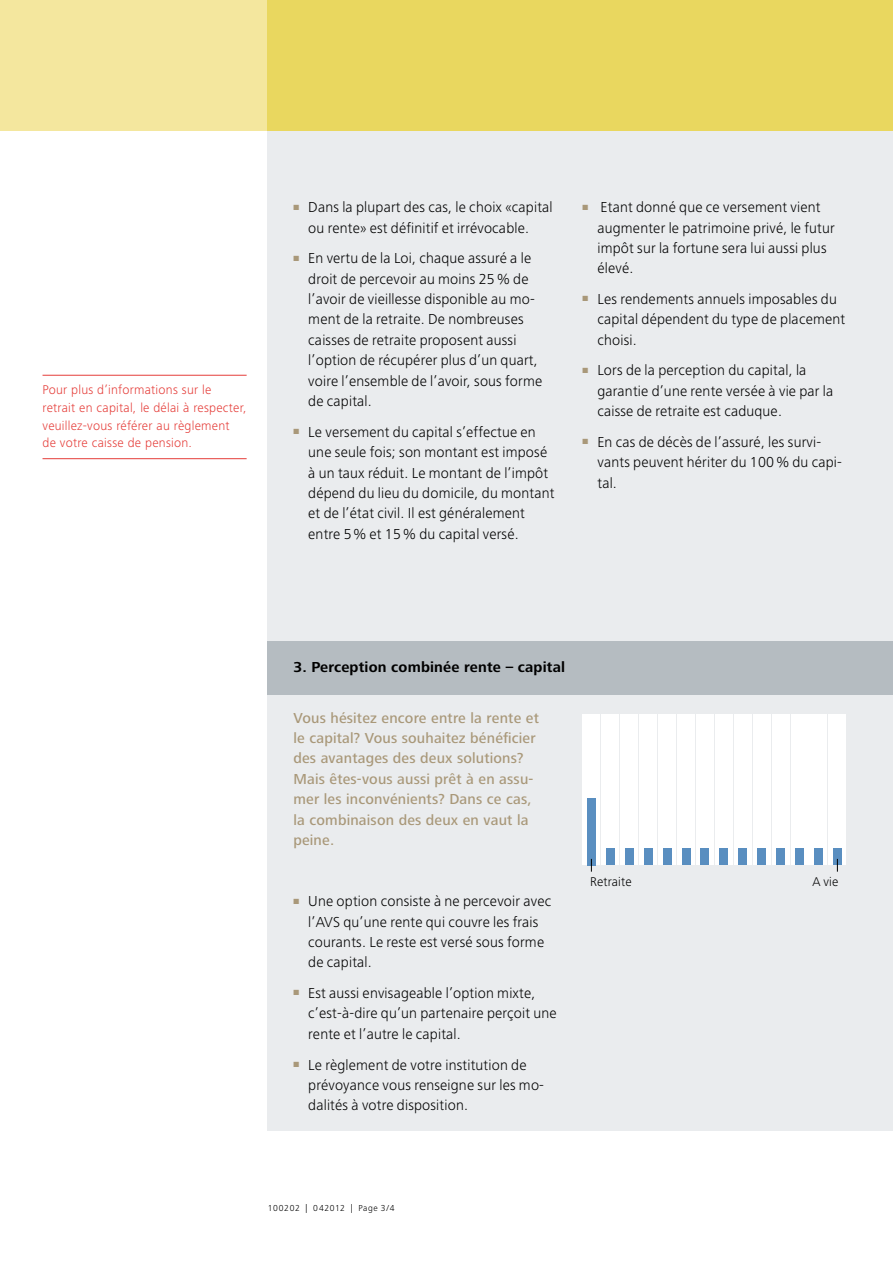
<style>
.page{position:relative;width:893px;height:1263px;background:#fff}
.page>*{position:absolute;margin:0;border:0;box-sizing:border-box;transform-origin:0 0}
.t1{font:300 15px/20.4px "Frutiger Next LT";letter-spacing:.01em;color:#000}
.t2{font:500 15px/20.4px "Frutiger Next LT";letter-spacing:.01em;color:#a99879}
.t3{font:700 15px "Frutiger Next LT";letter-spacing:.01em;color:#000}
.t4{font:300 13.2px/17.9px "Frutiger Next LT";letter-spacing:.02em;color:#e53d39}
.t5{font:300 13.2px "Frutiger Next LT";letter-spacing:.01em;color:#000}
.t6{font:300 9px "Frutiger Next LT";letter-spacing:.075em;color:#000}
</style>
<div class="page">
<div style="left:268px;top:0;width:625px;height:1131px;background:#eaecee"></div>
<div style="left:0;top:0;width:268px;height:131px;background:#f4e79e"></div>
<div style="left:268px;top:0;width:625px;height:131px;background:#e9d75f"></div>
<div style="left:268px;top:641px;width:625px;height:54px;background:#b5bcc1"></div>
<div style="left:583px;top:714px;width:17px;height:151px;background:#fff"></div>
<div style="left:601px;top:714px;width:18px;height:151px;background:#fff"></div>
<div style="left:620px;top:714px;width:18px;height:151px;background:#fff"></div>
<div style="left:639px;top:714px;width:18px;height:151px;background:#fff"></div>
<div style="left:658px;top:714px;width:18px;height:151px;background:#fff"></div>
<div style="left:677px;top:714px;width:18px;height:151px;background:#fff"></div>
<div style="left:696px;top:714px;width:18px;height:151px;background:#fff"></div>
<div style="left:715px;top:714px;width:18px;height:151px;background:#fff"></div>
<div style="left:734px;top:714px;width:18px;height:151px;background:#fff"></div>
<div style="left:753px;top:714px;width:17px;height:151px;background:#fff"></div>
<div style="left:772px;top:714px;width:17px;height:151px;background:#fff"></div>
<div style="left:791px;top:714px;width:17px;height:151px;background:#fff"></div>
<div style="left:810px;top:714px;width:17px;height:151px;background:#fff"></div>
<div style="left:828px;top:714px;width:18px;height:151px;background:#fff"></div>
<div style="left:587px;top:797px;width:9px;height:68px;background:#598ec0"></div>
<div style="left:606px;top:848px;width:9px;height:17px;background:#598ec0"></div>
<div style="left:625px;top:848px;width:8px;height:17px;background:#598ec0"></div>
<div style="left:644px;top:848px;width:8px;height:17px;background:#598ec0"></div>
<div style="left:663px;top:848px;width:8px;height:17px;background:#598ec0"></div>
<div style="left:682px;top:848px;width:8px;height:17px;background:#598ec0"></div>
<div style="left:701px;top:848px;width:8px;height:17px;background:#598ec0"></div>
<div style="left:720px;top:848px;width:8px;height:17px;background:#598ec0"></div>
<div style="left:738px;top:848px;width:9px;height:17px;background:#598ec0"></div>
<div style="left:757px;top:848px;width:9px;height:17px;background:#598ec0"></div>
<div style="left:776px;top:848px;width:9px;height:17px;background:#598ec0"></div>
<div style="left:795px;top:848px;width:9px;height:17px;background:#598ec0"></div>
<div style="left:814px;top:848px;width:9px;height:17px;background:#598ec0"></div>
<div style="left:833px;top:848px;width:9px;height:17px;background:#598ec0"></div>
<hr style="left:43px;top:375px;width:204px;height:1px;background:#e53d39">
<hr style="left:43px;top:458px;width:204px;height:1px;background:#e53d39">
<svg style="left:591px;top:859px;width:1px;height:13px"></svg>
<svg style="left:837px;top:859px;width:1px;height:13px"></svg>
<p class="t4" style="left:43px;top:380px;width:206px">Pour plus d’informations sur le retrait en capital, le délai à respecter, veuillez-vous référer au règlement<br>de votre caisse de pension.</p>
<p class="t1" style="left:293px;top:197px;width:261px;text-align:center"><sup>■</sup> Dans la plupart des cas, le choix «capital ou rente» est définitif et irrévocable.</p>
<p class="t1" style="left:308px;top:248px;width:236px;text-indent:-15px"><sup>■</sup> En vertu de la Loi, chaque assuré a le droit de percevoir au moins 25 % de l’avoir de vieillesse disponible au mo&shy;ment de la retraite. De nombreuses caisses de retraite proposent aussi l’option de récupérer plus d’un quart, voire l’ensemble de l’avoir, sous forme de capital.</p>
<p class="t1" style="left:308px;top:422px;width:248px;text-indent:-15px"><sup>■</sup> Le versement du capital s’effectue en une seule fois; son montant est imposé à un taux réduit. Le montant de l’impôt dépend du lieu du domicile, du montant et de l’état civil. Il est généralement entre 5% et 15 % du capital versé.</p>
<p class="t1" style="left:597px;top:197px;width:239px;text-indent:-15px"><sup>■</sup> Etant donné que ce versement vient augmenter le patrimoine privé, le futur impôt sur la fortune sera lui aussi plus élevé.</p>
<p class="t1" style="left:597px;top:289px;width:249px;text-indent:-15px"><sup>■</sup> Les rendements annuels imposables du capital dépendent du type de placement choisi.</p>
<p class="t1" style="left:597px;top:360px;width:237px;text-indent:-15px"><sup>■</sup> Lors de la perception du capital, la garantie d’une rente versée à vie par la caisse de retraite est caduque.</p>
<p class="t1" style="left:597px;top:432px;width:246px;text-indent:-15px"><sup>■</sup> En cas de décès de l’assuré, les survi&shy;vants peuvent hériter du 100 % du capi&shy;tal.</p>
<p class="t3" style="left:293px;top:659px;width:273px">3. Perception combinée rente – capital</p>
<p class="t2" style="left:293px;top:707px;width:247px">Vous hésitez encore entre la rente et le capital? Vous souhaitez bénéficier des avantages des deux solutions?<br>Mais êtes-vous aussi prêt à en assu&shy;mer les inconvénients? Dans ce cas, la combinaison des deux en vaut la peine.</p>
<p class="t1" style="left:308px;top:891px;width:244px;text-indent:-15px"><sup>■</sup> Une option consiste à ne percevoir avec l’AVS qu’une rente qui couvre les frais courants. Le reste est versé sous forme de capital.</p>
<p class="t1" style="left:308px;top:983px;width:250px;text-indent:-15px"><sup>■</sup> Est aussi envisageable l’option mixte, c’est-à-dire qu’un partenaire perçoit une rente et l’autre le capital.</p>
<p class="t1" style="left:308px;top:1054px;width:237px;text-indent:-15px"><sup>■</sup> Le règlement de votre institution de prévoyance vous renseigne sur les mo&shy;dalités à votre disposition.</p>
<p class="t5" style="left:590px;top:874px;width:43px">Retraite</p>
<p class="t5" style="left:812px;top:874px;width:27px">A vie</p>
<p class="t6" style="left:268px;top:1203px;width:128px">100202 | 042012 | Page 3/4</p>
</div>
